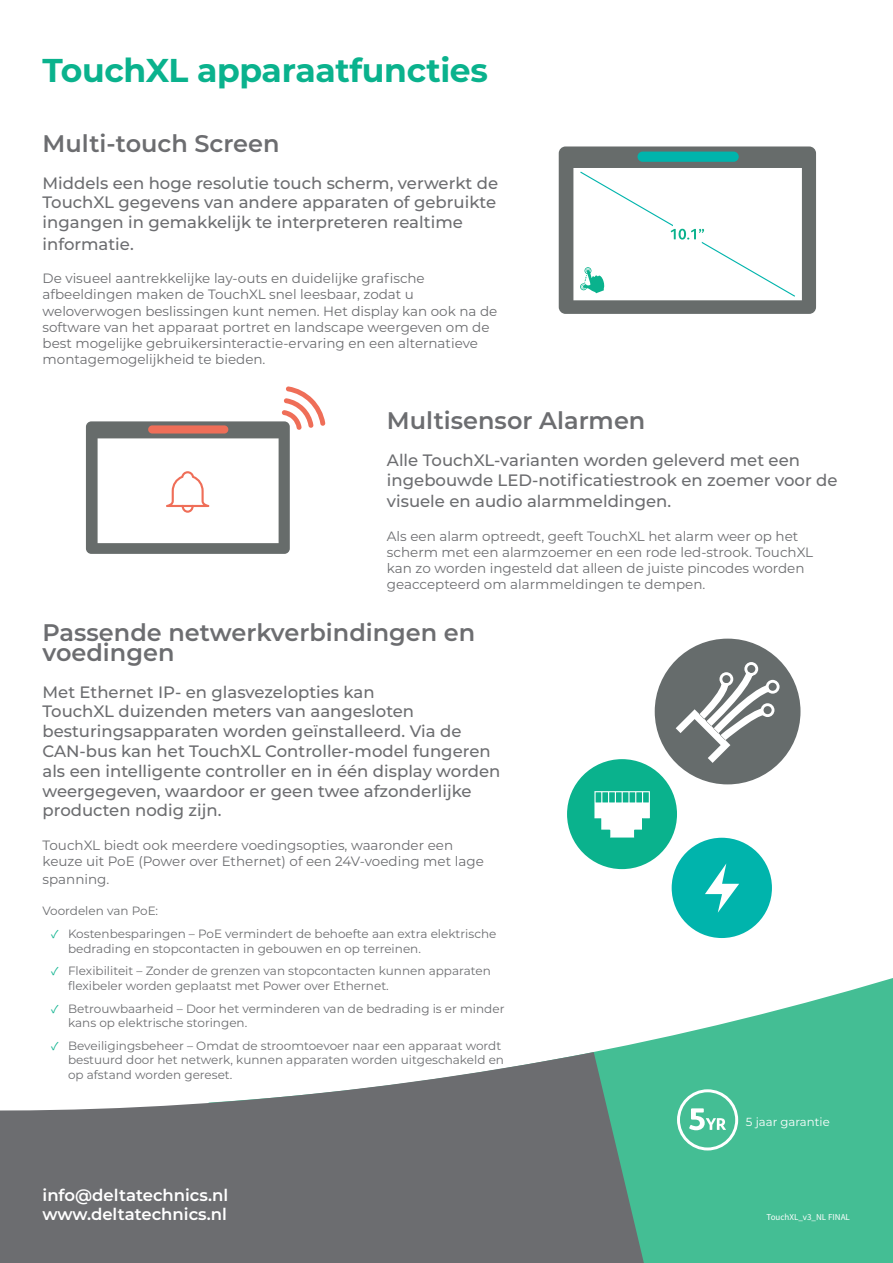
<style>
.page{position:relative;width:893px;height:1263px;background:#fff}
.page>*{position:absolute;margin:0;border:0;box-sizing:border-box;transform-origin:0 0}
.t1{font:700 33px "Montserrat";letter-spacing:-.01em;color:#0ab28d}
.t2{font:600 24px/19.5px "Montserrat";color:#6c6d70}
.t3{font:500 16.5px/19.8px "Montserrat";color:#6c6d70}
.t4{font:600 16.5px/19.8px "Montserrat";color:#fff}
.t5{font:13.5px/16.2px "Montserrat";color:#6c6d70}
.t6{font:12px/14.4px "Montserrat";color:#6c6d70}
.t7{font:11.7px "Montserrat";color:#fff}
.t8{font:9px "Source Sans Pro";color:#fff}
.s1{font-family:"Source Sans Pro";color:#0ab28d}
</style>
<div class="page">
<svg style="left:594px;top:978px;width:299px;height:285px;fill:#44be94"></svg>
<svg style="left:0;top:1052px;width:728px;height:211px;fill:#6c6d70"></svg>
<svg style="left:677px;top:1089px;width:61px;height:61px"></svg>
<svg style="left:559px;top:146px;width:257px;height:168px"></svg>
<svg style="left:86px;top:386px;width:239px;height:168px"></svg>
<div style="left:655px;top:639px;width:145px;height:145px;background:#666c6c;border-radius:50%"></div>
<svg style="left:567px;top:662px;width:212px;height:276px"></svg>
<div style="left:643px;top:792px;width:6px;height:10px;background:#0ab28d"></div>
<div style="left:636px;top:792px;width:6px;height:10px;background:#0ab28d"></div>
<div style="left:629px;top:792px;width:6px;height:10px;background:#0ab28d"></div>
<h1 class="t1" style="left:43px;top:46px;width:447px">TouchXL apparaatfuncties</h1>
<h2 class="t2" style="left:43px;top:133px;width:239px">Multi-touch Screen</h2>
<p class="t3" style="left:43px;top:172px;width:457px;text-align:justify">Middels een hoge resolutie touch scherm, verwerkt de TouchXL gegevens van andere apparaten of gebruikte ingangen in gemakkelijk te interpreteren realtime</p>
<p class="t3" style="left:43px;top:233px;width:93px">informatie.</p>
<p class="t5" style="left:43px;top:270px;width:456px">De visueel aantrekkelijke lay-outs en duidelijke grafische afbeeldingen maken de TouchXL snel leesbaar, zodat u weloverwogen beslissingen kunt nemen. Het display kan ook na de software van het apparaat portret en landscape weergeven om de best mogelijke gebruikersinteractie-ervaring en een alternatieve montagemogelijkheid te bieden.</p>
<h2 class="t2" style="left:387px;top:410px;width:260px">Multisensor Alarmen</h2>
<p class="t3" style="left:387px;top:450px;width:452px">Alle TouchXL-varianten worden geleverd met een ingebouwde LED-notificatiestrook en zoemer voor de</p>
<p class="t3" style="left:387px;top:491px;width:286px">visuele en audio alarmmeldingen.</p>
<p class="t5" style="left:387px;top:527px;width:428px">Als een alarm optreedt, geeft TouchXL het alarm weer op het scherm met een alarmzoemer en een rode led-strook. TouchXL kan zo worden ingesteld dat alleen de juiste pincodes worden geaccepteerd om alarmmeldingen te dempen.</p>
<h2 class="t2" style="left:43px;top:622px;width:434px">Passende netwerkverbindingen en voedingen</h2>
<p class="t3" style="left:43px;top:681px;width:459px">Met Ethernet IP- en glasvezelopties kan<br>TouchXL duizenden meters van aangesloten besturingsapparaten worden geïnstalleerd. Via de CAN-bus kan het TouchXL Controller-model fungeren als een intelligente controller en in één display worden weergegeven, waardoor er geen twee afzonderlijke producten nodig zijn.</p>
<p class="t5" style="left:43px;top:836px;width:443px">TouchXL biedt ook meerdere voedingsopties, waaronder een keuze uit PoE (Power over Ethernet) of een 24V-voeding met lage</p>
<p class="t5" style="left:43px;top:870px;width:68px">spanning.</p>
<p class="t6" style="left:43px;top:903px;width:117px">Voordelen van PoE:</p>
<p class="t6" style="left:68px;top:926px;width:430px;text-indent:-17px"><span class="s1">✓</span> Kostenbesparingen – PoE vermindert de behoefte aan extra elektrische bedrading en stopcontacten in gebouwen en op terreinen.</p>
<p class="t6" style="left:68px;top:963px;width:424px;text-indent:-17px"><span class="s1">✓</span> Flexibiliteit – Zonder de grenzen van stopcontacten kunnen apparaten flexibeler worden geplaatst met Power over Ethernet.</p>
<p class="t6" style="left:68px;top:1001px;width:438px;text-indent:-17px"><span class="s1">✓</span> Betrouwbaarheid – Door het verminderen van de bedrading is er minder kans op elektrische storingen.</p>
<p class="t6" style="left:68px;top:1038px;width:438px;text-indent:-17px"><span class="s1">✓</span> Beveiligingsbeheer – Omdat de stroomtoevoer naar een apparaat wordt bestuurd door het netwerk, kunnen apparaten worden uitgeschakeld en op afstand worden gereset.</p>
<p class="t4" style="left:43px;top:1184px;width:187px">info@deltatechnics.nl www.deltatechnics.nl</p>
<p class="t7" style="left:746px;top:1113px;width:85px">5 jaar garantie</p>
<p class="t8" style="left:766px;top:1212px;width:85px">TouchXL_v3_NL FINAL</p>
</div>
